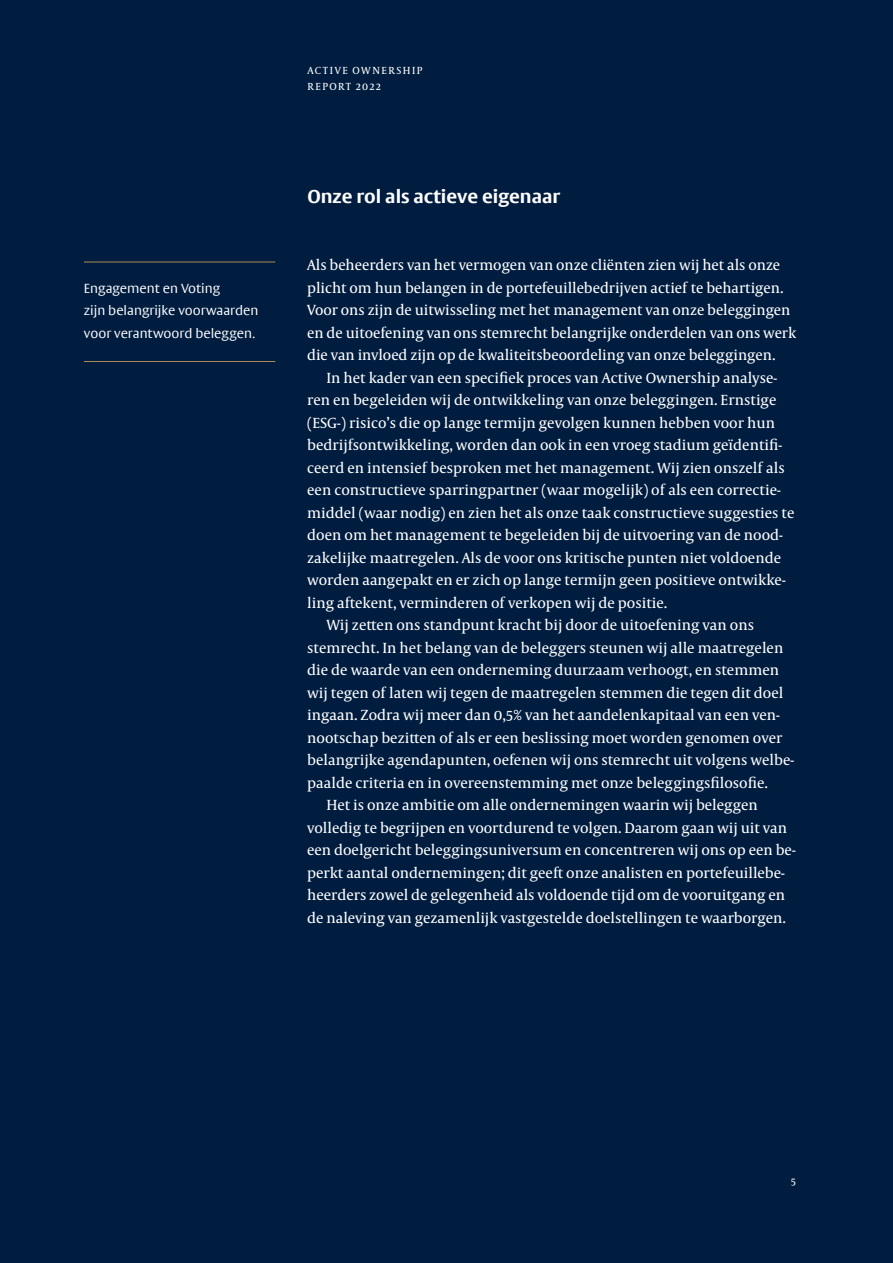
<style>
.page{position:relative;width:893px;height:1263px;background:#001d40}
.page>*{position:absolute;margin:0;border:0;box-sizing:border-box;transform-origin:0 0}
.t1{font:700 18px "Big Vesta Pro";color:#fff}
.t2{font:15px/22.5px "Capitolium News 2";color:#fff}
.t3{font:300 12.75px/22.5px "Big Vesta";color:#fff}
.t4{font:10.5px/15.9px "Capitolium News 2";letter-spacing:.14em;color:#fff}
</style>
<div class="page">
<hr style="left:84px;top:262px;width:191px;height:1px;background:#aa8c54">
<hr style="left:84px;top:361px;width:191px;height:1px;background:#aa8c54">
<p class="t3" style="left:84px;top:277px;width:176px">Engagement en Voting<br>zijn belangrijke voorwaarden voor verantwoord beleggen.</p>
<p class="t4" style="left:307px;top:62px;width:117px">ACTIVE OWNERSHIP<br>REPORT 2022</p>
<p class="t1" style="left:307px;top:185px;width:254px">Onze rol als actieve eigenaar</p>
<p class="t2" style="left:307px;top:253px;width:491px">Als beheerders van het vermogen van onze cliënten zien wij het als onze plicht om hun belangen in de portefeuillebedrijven actief te behartigen.<br>Voor ons zijn de uitwisseling met het management van onze beleggingen en de uitoefening van ons stemrecht belangrijke onderdelen van ons werk die van invloed zijn op de kwaliteitsbeoordeling van onze beleggingen.</p>
<p class="t2" style="left:326px;top:366px;width:452px">In het kader van een specifiek proces van Active Ownership analyse-</p>
<p class="t2" style="left:307px;top:388px;width:471px">ren en begeleiden wij de ontwikkeling van onze beleggingen. Ernstige</p>
<p class="t2" style="left:307px;top:411px;width:469px">(ESG-) risico’s die op lange termijn gevolgen kunnen hebben voor hun</p>
<p class="t2" style="left:307px;top:433px;width:476px">bedrijfsontwikkeling, worden dan ook in een vroeg stadium geïdentifi-</p>
<p class="t2" style="left:307px;top:456px;width:479px">ceerd en intensief besproken met het management. Wij zien onszelf als</p>
<p class="t2" style="left:307px;top:478px;width:475px">een constructieve sparringpartner (waar mogelijk) of als een correctie-</p>
<p class="t2" style="left:307px;top:501px;width:489px">middel (waar nodig) en zien het als onze taak constructieve suggesties te</p>
<p class="t2" style="left:307px;top:523px;width:477px">doen om het management te begeleiden bij de uitvoering van de nood-</p>
<p class="t2" style="left:307px;top:546px;width:475px">zakelijke maatregelen. Als de voor ons kritische punten niet voldoende</p>
<p class="t2" style="left:307px;top:568px;width:480px">worden aangepakt en er zich op lange termijn geen positieve ontwikke-</p>
<p class="t2" style="left:307px;top:591px;width:362px">ling aftekent, verminderen of verkopen wij de positie.</p>
<p class="t2" style="left:326px;top:613px;width:429px">Wij zetten ons standpunt kracht bij door de uitoefening van ons</p>
<p class="t2" style="left:307px;top:636px;width:478px">stemrecht. In het belang van de beleggers steunen wij alle maatregelen</p>
<p class="t2" style="left:307px;top:658px;width:473px">die de waarde van een onderneming duurzaam verhoogt, en stemmen</p>
<p class="t2" style="left:307px;top:681px;width:478px">wij tegen of laten wij tegen de maatregelen stemmen die tegen dit doel</p>
<p class="t2" style="left:307px;top:703px;width:474px">ingaan. Zodra wij meer dan 0,5% van het aandelenkapitaal van een ven-</p>
<p class="t2" style="left:307px;top:726px;width:477px">nootschap bezitten of als er een beslissing moet worden genomen over</p>
<p class="t2" style="left:307px;top:748px;width:488px">belangrijke agendapunten, oefenen wij ons stemrecht uit volgens welbe-</p>
<p class="t2" style="left:307px;top:771px;width:462px">paalde criteria en in overeenstemming met onze beleggingsfilosofie.</p>
<p class="t2" style="left:326px;top:793px;width:433px">Het is onze ambitie om alle ondernemingen waarin wij beleggen</p>
<p class="t2" style="left:307px;top:816px;width:481px">volledig te begrijpen en voortdurend te volgen. Daarom gaan wij uit van</p>
<p class="t2" style="left:307px;top:838px;width:490px">een doelgericht beleggingsuniversum en concentreren wij ons op een be-</p>
<p class="t2" style="left:307px;top:861px;width:479px">perkt aantal ondernemingen; dit geeft onze analisten en portefeuillebe-</p>
<p class="t2" style="left:307px;top:883px;width:480px">heerders zowel de gelegenheid als voldoende tijd om de vooruitgang en</p>
<p class="t2" style="left:307px;top:906px;width:480px">de naleving van gezamenlijk vastgestelde doelstellingen te waarborgen.</p>
<p class="t4" style="left:791px;top:1173px;width:7px">5</p>
</div>
